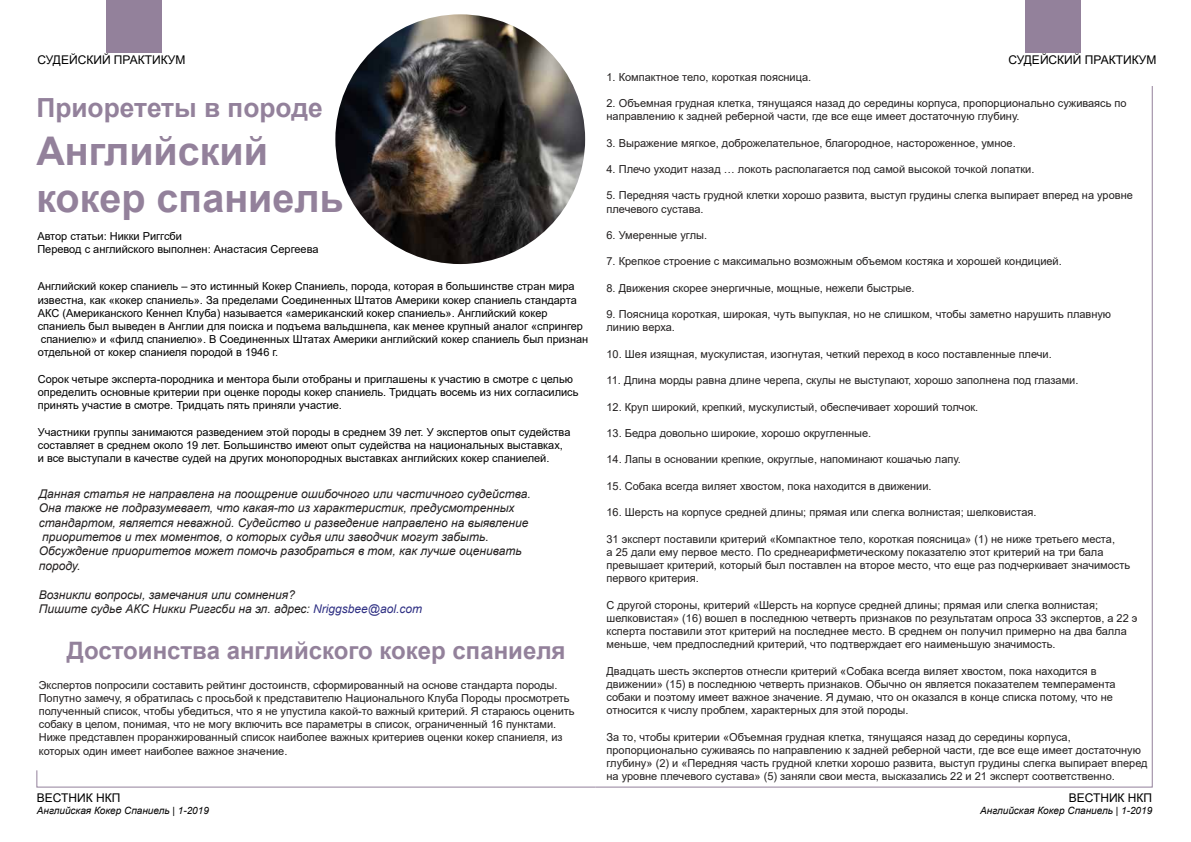
<style>
.page{position:relative;width:1191px;height:842px;background:#fff}
.page>*{position:absolute;margin:0;border:0;box-sizing:border-box;transform-origin:0 0}
.t1{font:700 39.5px/47.4px "Arial";color:#93819b}
.t2{font:700 26.3px "Arial";color:#93819b}
.t3{font:700 24px "Arial";color:#93819b}
.t4{font:italic 12px/14.4px "Arial";color:#221f1f}
.t5{font:12px "Arial";color:#000}
.t6{font:11px/13.2px "Arial";color:#221f1f}
.t7{font:11px/13.2px "Arial";color:#000}
.t8{font:italic 10px "Arial";color:#000}
.s1{color:#2e2f83}
</style>
<div class="page">
<div style="left:107px;top:0;width:55px;height:52px;background:#93819b"></div>
<div style="left:1025px;top:0;width:55px;height:52px;background:#93819b"></div>
<img style="left:335px;top:14px;width:250px;height:250px;border-radius:125px">
<svg style="left:36px;top:770px;width:558px;height:18px"></svg>
<svg style="left:594px;top:86px;width:559px;height:702px"></svg>
<p class="t5" style="left:38px;top:51px;width:149px">СУДЕЙСКИЙ ПРАКТИКУМ</p>
<h2 class="t2" style="left:36px;top:89px;width:288px">Приорететы в породе</h2>
<h1 class="t1" style="left:36px;top:127px;width:309px">Английский кокер спаниель</h1>
<p class="t7" style="left:37px;top:230px;width:283px">Автор статьи: Никки Риггсби<br>Перевод с английского выполнен: Анастасия Сергеева</p>
<p class="t7" style="left:38px;top:280px;width:552px">Английский кокер спаниель – это истинный Кокер Спаниель, порода, которая в большинстве стран мира известна, как «кокер спаниель». За пределами Соединенных Штатов Америки кокер спаниель стандарта АКС (Американского Кеннел Клуба) называется «американский кокер спаниель». Английский кокер спаниель был выведен в Англии для поиска и подъема вальдшнепа, как менее крупный аналог «спрингер спаниелю» и «филд спаниелю». В Соединенных Штатах Америки английский кокер спаниель был признан отдельной от кокер спаниеля породой в 1946 г.</p>
<p class="t7" style="left:38px;top:372px;width:542px">Сорок четыре эксперта-породника и ментора были отобраны и приглашены к участию в смотре с целью определить основные критерии при оценке породы кокер спаниель. Тридцать восемь из них согласились принять участие в смотре. Тридцать пять приняли участие.</p>
<p class="t7" style="left:38px;top:425px;width:534px">Участники группы занимаются разведением этой породы в среднем 39 лет. У экспертов опыт судейства составляет в среднем около 19 лет. Большинство имеют опыт судейства на национальных выставках, и все выступали в качестве судей на других монопородных выставках английских кокер спаниелей.</p>
<p class="t4" style="left:39px;top:487px;width:493px">Данная статья не направлена на поощрение ошибочного или частичного судейства.<br>Она также не подразумевает, что какая-то из характеристик, предусмотренных стандартом, является неважной. Судейство и разведение направлено на выявление приоритетов и тех моментов, о которых судья или заводчик могут забыть.<br>Обсуждение приоритетов может помочь разобраться в том, как лучше оценивать породу.</p>
<p class="t4" style="left:39px;top:587px;width:385px">Возникли вопросы, замечания или сомнения?<br>Пишите судье АКС Никки Риггсби на эл. адрес: <span class="s1">Nriggsbee@aol.com</span></p>
<h3 class="t3" style="left:67px;top:633px;width:500px">Достоинства английского кокер спаниеля</h3>
<p class="t6" style="left:39px;top:678px;width:537px">Экспертов попросили составить рейтинг достоинств, сформированный на основе стандарта породы.<br>Попутно замечу, я обратилась с просьбой к представителю Национального Клуба Породы просмотреть полученный список, чтобы убедиться, что я не упустила какой-то важный критерий. Я стараюсь оценить собаку в целом, понимая, что не могу включить все параметры в список, ограниченный 16 пунктами.<br>Ниже представлен проранжированный список наиболее важных критериев оценки кокер спаниеля, из которых один имеет наиболее важное значение.</p>
<p class="t5" style="left:37px;top:790px;width:85px">ВЕСТНИК НКП</p>
<p class="t8" style="left:37px;top:804px;width:174px">Английская Кокер Спаниель | 1-2019</p>
<p class="t5" style="left:1008px;top:51px;width:149px">СУДЕЙСКИЙ ПРАКТИКУМ</p>
<p class="t6" style="left:606px;top:70px;width:206px">1. Компактное тело, короткая поясница.</p>
<p class="t6" style="left:606px;top:96px;width:521px">2. Объемная грудная клетка, тянущаяся назад до середины корпуса, пропорционально суживаясь по направлению к задней реберной части, где все еще имеет достаточную глубину.</p>
<p class="t6" style="left:606px;top:136px;width:411px">3. Выражение мягкое, доброжелательное, благородное, настороженное, умное.</p>
<p class="t6" style="left:606px;top:162px;width:429px">4. Плечо уходит назад … локоть располагается под самой высокой точкой лопатки.</p>
<p class="t6" style="left:606px;top:189px;width:528px">5. Передняя часть грудной клетки хорошо развита, выступ грудины слегка выпирает вперед на уровне плечевого сустава.</p>
<p class="t6" style="left:606px;top:228px;width:102px">6. Умеренные углы.</p>
<p class="t6" style="left:606px;top:255px;width:457px">7. Крепкое строение с максимально возможным объемом костяка и хорошей кондицией.</p>
<p class="t6" style="left:606px;top:281px;width:310px">8. Движения скорее энергичные, мощные, нежели быстрые.</p>
<p class="t6" style="left:606px;top:308px;width:506px">9. Поясница короткая, широкая, чуть выпуклая, но не слишком, чтобы заметно нарушить плавную линию верха.</p>
<p class="t6" style="left:606px;top:347px;width:447px">10. Шея изящная, мускулистая, изогнутая, четкий переход в косо поставленные плечи.</p>
<p class="t6" style="left:606px;top:374px;width:473px">11. Длина морды равна длине черепа, скулы не выступают, хорошо заполнена под глазами.</p>
<p class="t6" style="left:606px;top:400px;width:373px">12. Круп широкий, крепкий, мускулистый, обеспечивает хороший толчок.</p>
<p class="t6" style="left:606px;top:426px;width:266px">13. Бедра довольно широкие, хорошо округленные.</p>
<p class="t6" style="left:606px;top:453px;width:356px">14. Лапы в основании крепкие, округлые, напоминают кошачью лапу.</p>
<p class="t6" style="left:606px;top:479px;width:326px">15. Собака всегда виляет хвостом, пока находится в движении.</p>
<p class="t6" style="left:606px;top:506px;width:431px">16. Шерсть на корпусе средней длины; прямая или слегка волнистая; шелковистая.</p>
<p class="t6" style="left:606px;top:532px;width:525px">31 эксперт поставили критерий «Компактное тело, короткая поясница» (1) не ниже третьего места,<br>а 25 дали ему первое место. По среднеарифметическому показателю этот критерий на три бала превышает критерий, который был поставлен на второе место, что еще раз подчеркивает значимость первого критерия.</p>
<p class="t6" style="left:606px;top:598px;width:532px">С другой стороны, критерий «Шерсть на корпусе средней длины; прямая или слегка волнистая; шелковистая» (16) вошел в последнюю четверть признаков по результатам опроса 33 экспертов, а 22 э ксперта поставили этот критерий на последнее место. В среднем он получил примерно на два балла меньше, чем предпоследний критерий, что подтверждает его наименьшую значимость.</p>
<p class="t6" style="left:606px;top:664px;width:510px">Двадцать шесть экспертов отнесли критерий «Собака всегда виляет хвостом, пока находится в движении» (15) в последнюю четверть признаков. Обычно он является показателем темперамента собаки и поэтому имеет важное значение. Я думаю, что он оказался в конце списка потому, что не относится к числу проблем, характерных для этой породы.</p>
<p class="t6" style="left:606px;top:730px;width:542px">За то, чтобы критерии «Объемная грудная клетка, тянущаяся назад до середины корпуса, пропорционально суживаясь по направлению к задней реберной части, где все еще имеет достаточную глубину» (2) и «Передняя часть грудной клетки хорошо развита, выступ грудины слегка выпирает вперед на уровне плечевого сустава» (5) заняли свои места, высказались 22 и 21 эксперт соответственно.</p>
<p class="t5" style="left:1068px;top:790px;width:85px">ВЕСТНИК НКП</p>
<p class="t8" style="left:980px;top:804px;width:174px">Английская Кокер Спаниель | 1-2019</p>
</div>
